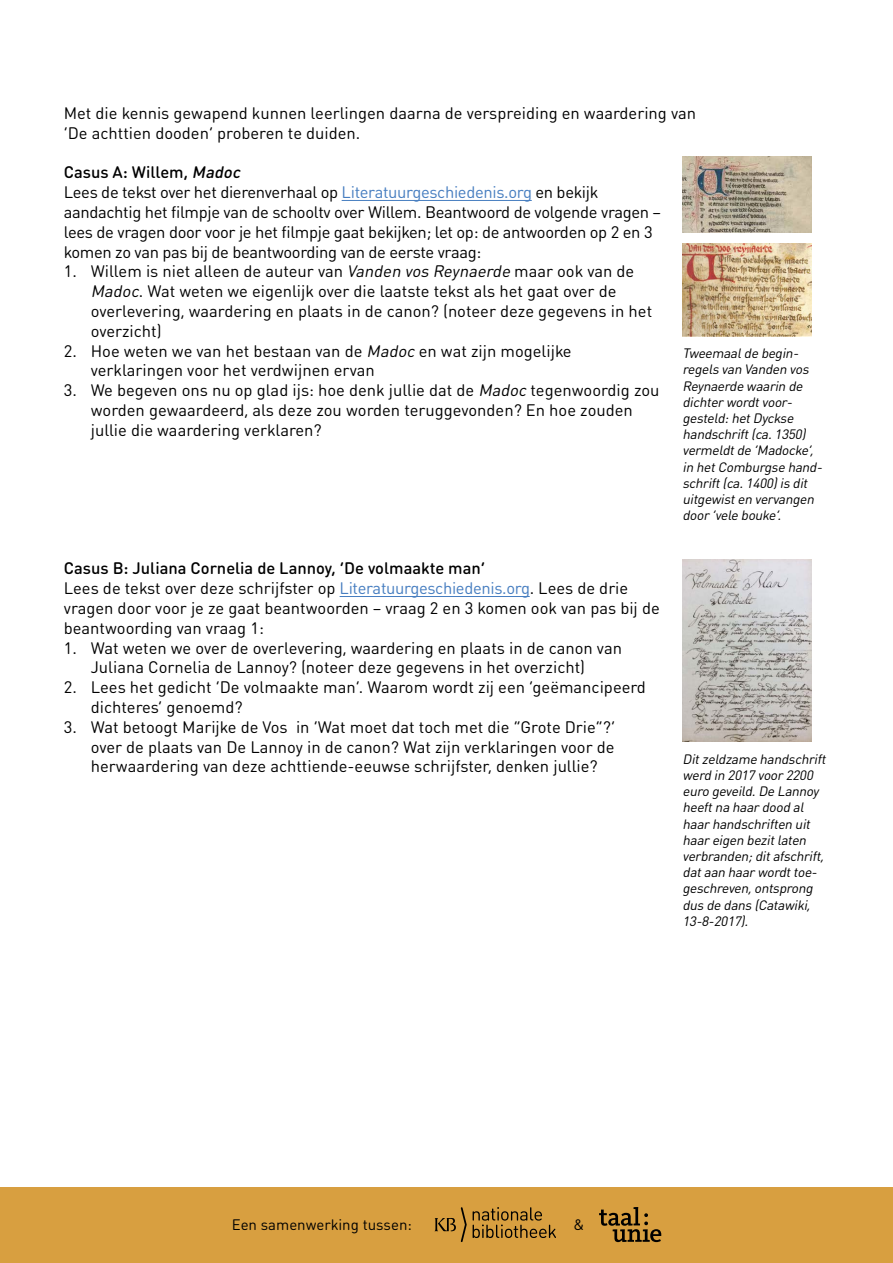
<style>
.page{position:relative;width:893px;height:1263px;background:#fff}
.page>*{position:absolute;margin:0;border:0;box-sizing:border-box;transform-origin:0 0}
.t1{font:16.5px/19.8px "DIN Round Pro";color:#000}
.t2{font:16.5px/19.8px "DIN Round Pro";letter-spacing:-.02em;color:#000}
.t3{font:15px "DIN Round Pro";color:#000}
.t4{font:italic 13.5px/16.2px "DIN Round Pro";color:#000}
.s1{font-weight:500}
.s2{font-weight:500;font-style:italic}
.s3{color:#477ec0}
.s4{font-style:italic}
</style>
<div class="page">
<div style="left:0;top:1187px;width:893px;height:76px;background:#d89f40"></div>
<svg style="left:473px;top:1207px;width:83px;height:31px"></svg>
<svg style="left:434px;top:1207px;width:33px;height:35px"></svg>
<svg style="left:599px;top:1207px;width:62px;height:35px"></svg>
<hr style="left:342px;top:200px;width:190px;height:1px;background:#477ec0">
<hr style="left:340px;top:596px;width:190px;height:1px;background:#477ec0">
<img style="left:682px;top:243px;width:130px;height:94px">
<img style="left:682px;top:157px;width:130px;height:75px">
<img style="left:682px;top:560px;width:130px;height:181px">
<p class="t1" style="left:64px;top:102px;width:634px">Met die kennis gewapend kunnen leerlingen daarna de verspreiding en waardering van ‘De achttien dooden’ proberen te duiden.</p>
<p class="t2" style="left:64px;top:162px;width:599px"><span class="s1">Casus A: Willem,</span> <span class="s2">Madoc<br></span>Lees de tekst over het dierenverhaal op <span class="s3">Literatuurgeschiedenis.org</span> en bekijk aandachtig het filmpje van de schooltv over Willem. Beantwoord de volgende vragen – lees de vragen door voor je het filmpje gaat bekijken; let op: de antwoorden op 2 en 3 komen zo van pas bij de beantwoording van de eerste vraag:</p>
<p class="t1" style="left:91px;top:261px;width:563px;text-indent:-27px">1. Willem is niet alleen de auteur van <span class="s4">Vanden vos Reynaerde</span> maar ook van de <span class="s4">Madoc</span>. Wat weten we eigenlijk over die laatste tekst als het gaat over de overlevering, waardering en plaats in de canon? (noteer deze gegevens in het overzicht)</p>
<p class="t1" style="left:91px;top:340px;width:482px;text-indent:-27px">2. Hoe weten we van het bestaan van de <span class="s4">Madoc</span> en wat zijn mogelijke verklaringen voor het verdwijnen ervan</p>
<p class="t1" style="left:91px;top:379px;width:570px;text-indent:-27px">3. We begeven ons nu op glad ijs: hoe denk jullie dat de <span class="s4">Madoc</span> tegenwoordig zou worden gewaardeerd, als deze zou worden teruggevonden? En hoe zouden jullie die waardering verklaren?</p>
<p class="t4" style="left:682px;top:345px;width:144px">Tweemaalde begin&shy;regelsvan Vanden vos<br>Reynaerde waarin de dichterwordtvoor&shy;gesteld:hetDyckse handschrift(ca.1350) vermeldtde ‘Madocke’, in hetComburgse hand&shy;schrift(ca.1400)isdit uitgewisten vervangen door‘vele bouke’.</p>
<p class="t1" style="left:64px;top:558px;width:597px"><span class="s1">Casus B: Juliana Cornelia de Lannoy, ‘De volmaakte man’<br></span>Lees de tekst over deze schrijfster op <span class="s3">Literatuurgeschiedenis.org</span>. Lees de drie vragen door voor je ze gaat beantwoorden – vraag 2 en 3 komen ook van pas bij de beantwoording van vraag 1:</p>
<p class="t1" style="left:64px;top:637px;width:560px;text-align:center">1. Wat weten we over de overlevering, waardering en plaats in de canon van<br>Juliana Cornelia de Lannoy? (noteer deze gegevens in het overzicht)</p>
<p class="t1" style="left:91px;top:676px;width:557px;text-indent:-27px">2. Lees het gedicht ‘De volmaakte man’. Waarom wordt zij een ‘geëmancipeerd dichteres’ genoemd?</p>
<p class="t1" style="left:91px;top:716px;width:526px;text-align:justify;text-indent:-27px">3. Wat betoogt Marijke de Vos in ‘Wat moet dat toch met die “Grote Drie”?’ over de plaats van De Lannoy in de canon? Wat zijn verklaringen voor de herwaardering van deze achttiende-eeuwse schrijfster, denken jullie?</p>
<p class="t4" style="left:682px;top:750px;width:148px">Ditzeldzame handschrift werd in 2017 voor2200 euro geveild.De Lannoy heeftna haardood al haarhandschriften uit haareigen bezitlaten verbranden;ditafschrift, dataan haarwordttoe&shy;geschreven,ontsprong dusde dans(Catawiki,<br>13-8-2017).</p>
<p class="t3" style="left:232px;top:1213px;width:182px">Een samenwerking tussen:</p>
<p class="t3" style="left:573px;top:1213px;width:12px">&amp;</p>
</div>
